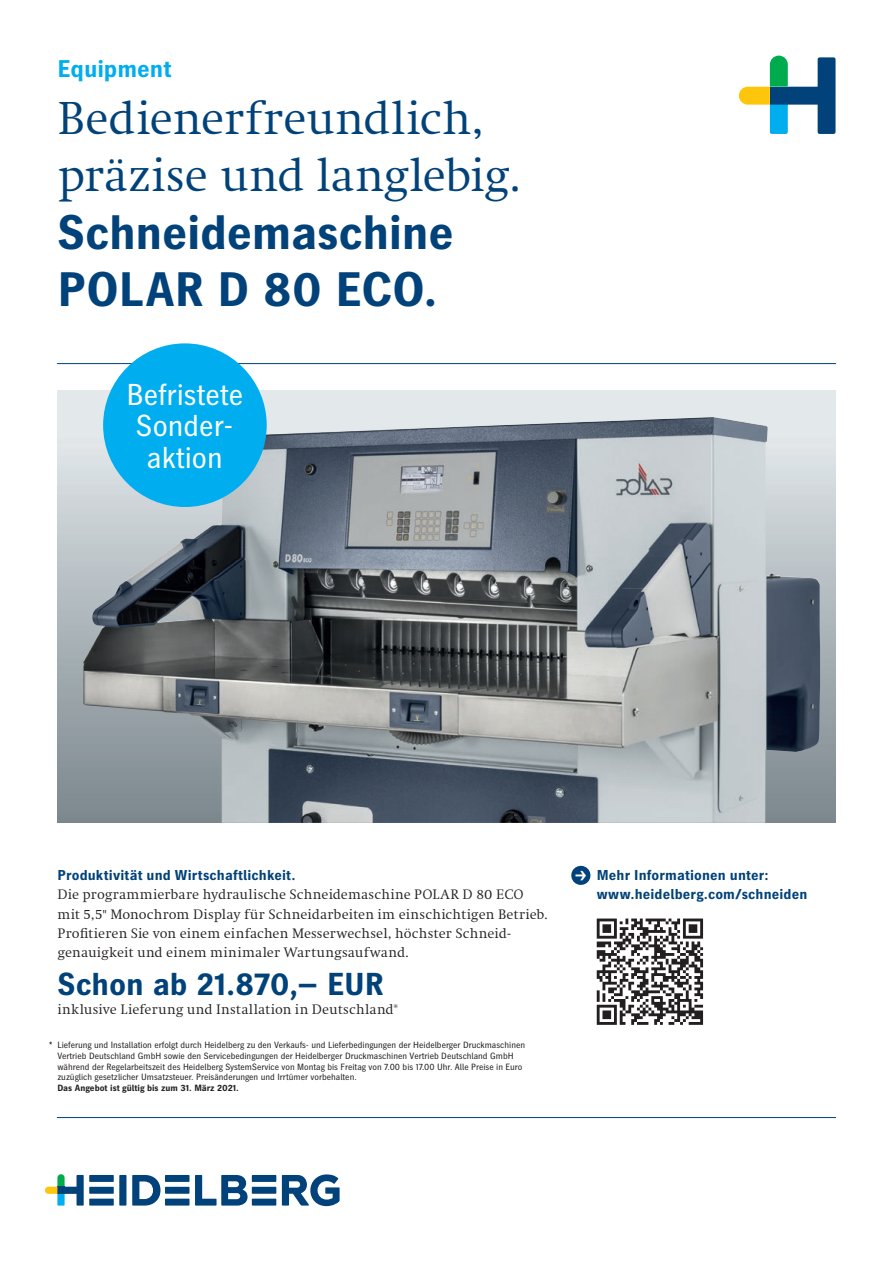
<style>
.page{position:relative;width:893px;height:1263px;background:#fff}
.page>*{position:absolute;margin:0;border:0;box-sizing:border-box;transform-origin:0 0}
.t1{font:48px/57.4px "Heidelberg Antiqua ML";letter-spacing:-.005em;color:#004279}
.t2{font:700 48px/57.4px "Heidelberg Gothic Ml";letter-spacing:-.01em;color:#004279}
.t3{font:700 31.5px "Heidelberg Gothic Ml";letter-spacing:-.005em;color:#004279}
.t4{font:30px/31.5px "Heidelberg Gothic Ml";color:#fff;text-align:center}
.t5{font:700 24px "Heidelberg Gothic Ml";letter-spacing:-.005em;color:#00aeef}
.t6{font:14.25px/19.2px "Heidelberg Antiqua ML";letter-spacing:.01em;color:#231f20}
.t7{font:700 14.25px/19.2px "Heidelberg Gothic Ml";letter-spacing:.01em;color:#004279}
.t8{font:9px/10.6px "Heidelberg Gothic Ml";color:#231f20}
.t9{font:700 9px "Heidelberg Gothic Ml";color:#231f20}
.s1{font-weight:400;font-size:24.3px;color:#fff}
</style>
<div class="page">
<svg style="left:132px;top:1175px;width:28px;height:30px"></svg>
<div style="left:119px;top:1175px;width:7px;height:30px;background:#004279"></div>
<div style="left:89px;top:1175px;width:25px;height:7px;background:#004279"></div>
<div style="left:89px;top:1187px;width:25px;height:7px;background:#004279"></div>
<div style="left:89px;top:1198px;width:25px;height:7px;background:#004279"></div>
<div style="left:165px;top:1175px;width:24px;height:7px;background:#004279"></div>
<div style="left:165px;top:1187px;width:24px;height:7px;background:#004279"></div>
<div style="left:165px;top:1198px;width:24px;height:7px;background:#004279"></div>
<svg style="left:195px;top:1175px;width:53px;height:30px"></svg>
<div style="left:252px;top:1175px;width:24px;height:7px;background:#004279"></div>
<div style="left:252px;top:1187px;width:24px;height:7px;background:#004279"></div>
<div style="left:252px;top:1198px;width:24px;height:7px;background:#004279"></div>
<svg style="left:282px;top:1174px;width:58px;height:32px"></svg>
<svg style="left:45px;top:1174px;width:39px;height:31px"></svg>
<svg style="left:739px;top:56px;width:96px;height:78px"></svg>
<div style="left:57px;top:391px;width:779px;height:432px;background:linear-gradient(to bottom,#ebeff2,#7a878d)"></div>
<img style="left:83px;top:417px;width:737px;height:406px">
<hr style="left:57px;top:1117px;width:779px;height:1px;background:#004279">
<hr style="left:57px;top:363px;width:779px;height:1px;background:#004279">
<svg style="left:575px;top:866px;width:16px;height:19px"></svg>
<svg style="left:597px;top:918px;width:106px;height:107px"></svg>
<div style="left:103px;top:343px;width:164px;height:164px;background:#00aeef;border-radius:50%"></div>
<h3 class="t5" style="left:57px;top:55px;width:116px">Equipment</h3>
<h1 class="t1" style="left:57px;top:90px;width:466px">Bedienerfreundlich, präzise und langlebig.</h1>
<h1 class="t2" style="left:57px;top:205px;width:398px">Schneidemaschine<br>POLAR D 80 ECO.</h1>
<h3 class="t4" style="left:126px;top:379px;width:118px">Befristete<br>Sonder&shy;aktion</h3>
<h3 class="t7" style="left:57px;top:866px;width:240px">Produktivität und Wirtschaftlichkeit.</h3>
<p class="t6" style="left:57px;top:885px;width:492px">Die programmierbare hydraulische Schneidemaschine POLAR D 80 ECO mit 5,5" Monochrom Display für Schneidarbeiten im einschichtigen Betrieb.<br>Profitieren Sie von einem einfachen Messerwechsel, höchster Schneid&shy;genauigkeit und einem minimaler Wartungsaufwand.</p>
<h2 class="t3" style="left:57px;top:967px;width:328px">Schon ab 21.870,— EUR</h2>
<h3 class="t6" style="left:57px;top:1000px;width:342px">inklusive Lieferung und Installation in Deutschland*</h3>
<p class="t8" style="left:57px;top:1040px;width:469px;text-indent:-9px">* Lieferung und Installation erfolgt durch Heidelberg zu den Verkaufs- und Lieferbedingungen der Heidelberger Druckmaschinen Vertrieb Deutschland GmbH sowie den Servicebedingungen der Heidelberger Druckmaschinen Vertrieb Deutschland GmbH während der Regelarbeitszeit des Heidelberg SystemService von Montag bis Freitag von 7.00 bis 17.00 Uhr. Alle Preise in Euro zuzüglich gesetzlicher Umsatzsteuer. Preisänderungen und Irrtümer vorbehalten.</p>
<p class="t9" style="left:57px;top:1082px;width:183px">Das Angebot ist gültig bis zum 31. März 2021.</p>
<h3 class="t7" style="left:597px;top:866px;width:212px;text-indent:-18px"><span class="s1">›</span> Mehr Informationen unter: www.heidelberg.com/schneiden</h3>
</div>
